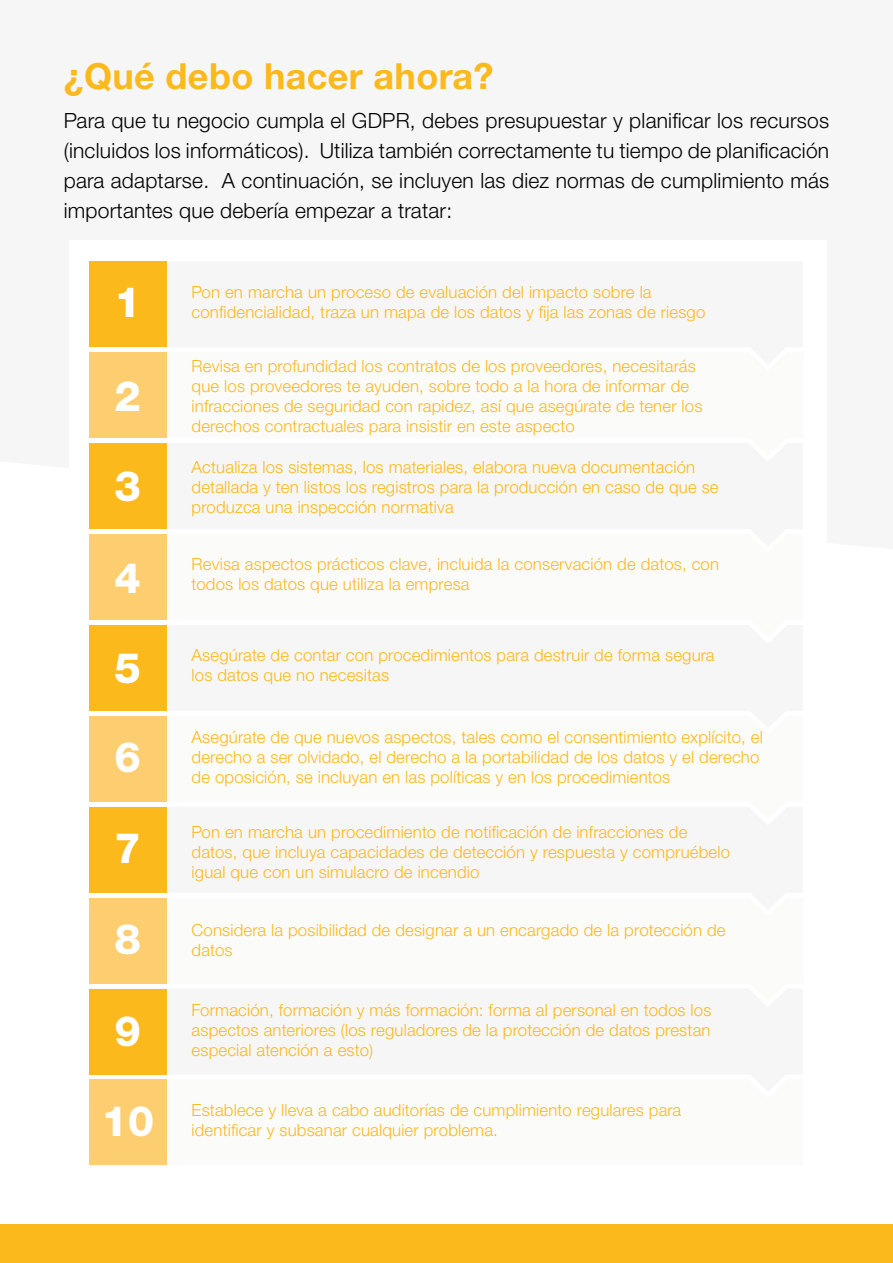
<style>
.page{position:relative;width:893px;height:1263px;background:#fff}
.page>*{position:absolute;margin:0;border:0;box-sizing:border-box;transform-origin:0 0}
.t1{font:800 42px "Helvetica Neue LTW1 G";color:#fff}
.t2{font:700 36px "Helvetica Neue LTW1 G";letter-spacing:.01em;color:#fbb91c}
.t3{font:300 21px/30px "Helvetica Neue LTW1 G";letter-spacing:.01em;color:#000;text-align:justify}
.t4{font:300 16.8px/20.1px "Helvetica Neue LTW1 G";letter-spacing:.01em;color:#fbb91c}
</style>
<div class="page">
<div style="left:90px;top:261px;width:77px;height:86px;background:#fbb91c"></div>
<div style="left:90px;top:534px;width:77px;height:86px;background:#fdce70"></div>
<div style="left:90px;top:807px;width:77px;height:86px;background:#fbb91c"></div>
<div style="left:90px;top:352px;width:77px;height:86px;background:#fdce70"></div>
<div style="left:90px;top:625px;width:77px;height:86px;background:#fbb91c"></div>
<div style="left:90px;top:898px;width:77px;height:86px;background:#fdce70"></div>
<div style="left:90px;top:443px;width:77px;height:86px;background:#fbb91c"></div>
<div style="left:90px;top:716px;width:77px;height:86px;background:#fdce70"></div>
<div style="left:90px;top:988px;width:77px;height:86px;background:#fbb91c"></div>
<div style="left:90px;top:1079px;width:77px;height:86px;background:#fdce70"></div>
<div style="left:0;top:1225px;width:893px;height:38px;background:#fbb91c"></div>
<h2 class="t2" style="left:64px;top:54px;width:431px">¿Qué debo hacer ahora?</h2>
<p class="t3" style="left:64px;top:105px;width:767px">Para que tu negocio cumpla el GDPR, debes presupuestar y planificar los recursos (incluidos los informáticos). Utiliza también correctamente tu tiempo de planificación para adaptarse. A continuación, se incluyen las diez normas de cumplimiento más importantes que debería empezar a tratar:</p>
<h1 class="t1" style="left:115px;top:277px;width:28px">1</h1>
<p class="t4" style="left:192px;top:282px;width:515px">Pon en marcha un proceso de evaluación del impacto sobre la confidencialidad, traza un mapa de los datos y fija las zonas de riesgo</p>
<h1 class="t1" style="left:115px;top:371px;width:28px">2</h1>
<p class="t4" style="left:192px;top:356px;width:512px">Revisa en profundidad los contratos de los proveedores, necesitarás que los proveedores te ayuden, sobre todo a la hora de informar de infracciones de seguridad con rapidez, así que asegúrate de tener los derechos contractuales para insistir en este aspecto</p>
<h1 class="t1" style="left:115px;top:461px;width:28px">3</h1>
<p class="t4" style="left:192px;top:457px;width:529px">Actualiza los sistemas, los materiales, elabora nueva documentación detallada y ten listos los registros para la producción en caso de que se produzca una inspección normativa</p>
<h1 class="t1" style="left:115px;top:553px;width:28px">4</h1>
<p class="t4" style="left:192px;top:554px;width:529px">Revisa aspectos prácticos clave, incluida la conservación de datos, con todos los datos que utiliza la empresa</p>
<h1 class="t1" style="left:115px;top:643px;width:28px">5</h1>
<p class="t4" style="left:192px;top:645px;width:525px">Asegúrate de contar con procedimientos para destruir de forma segura los datos que no necesitas</p>
<h1 class="t1" style="left:115px;top:732px;width:28px">6</h1>
<p class="t4" style="left:192px;top:727px;width:573px">Asegúrate de que nuevos aspectos, tales como el consentimiento explícito, el derecho a ser olvidado, el derecho a la portabilidad de los datos y el derecho de oposición, se incluyan en las políticas y en los procedimientos</p>
<h1 class="t1" style="left:115px;top:823px;width:28px">7</h1>
<p class="t4" style="left:192px;top:821px;width:540px">Pon en marcha un procedimiento de notificación de infracciones de datos, que incluya capacidades de detección y respuesta y compruébelo igual que con un simulacro de incendio</p>
<h1 class="t1" style="left:115px;top:914px;width:28px">8</h1>
<p class="t4" style="left:192px;top:920px;width:536px">Considera la posibilidad de designar a un encargado de la protección de datos</p>
<h1 class="t1" style="left:115px;top:1006px;width:28px">9</h1>
<p class="t4" style="left:192px;top:1000px;width:521px;text-align:justify">Formación, formación y más formación: forma al personal en todos los aspectos anteriores (los reguladores de la protección de datos prestan especial atención a esto)</p>
<h1 class="t1" style="left:101px;top:1096px;width:54px">10</h1>
<p class="t4" style="left:192px;top:1100px;width:491px">Establece y lleva a cabo auditorías de cumplimiento regulares para identificar y subsanar cualquier problema.</p>
</div>
